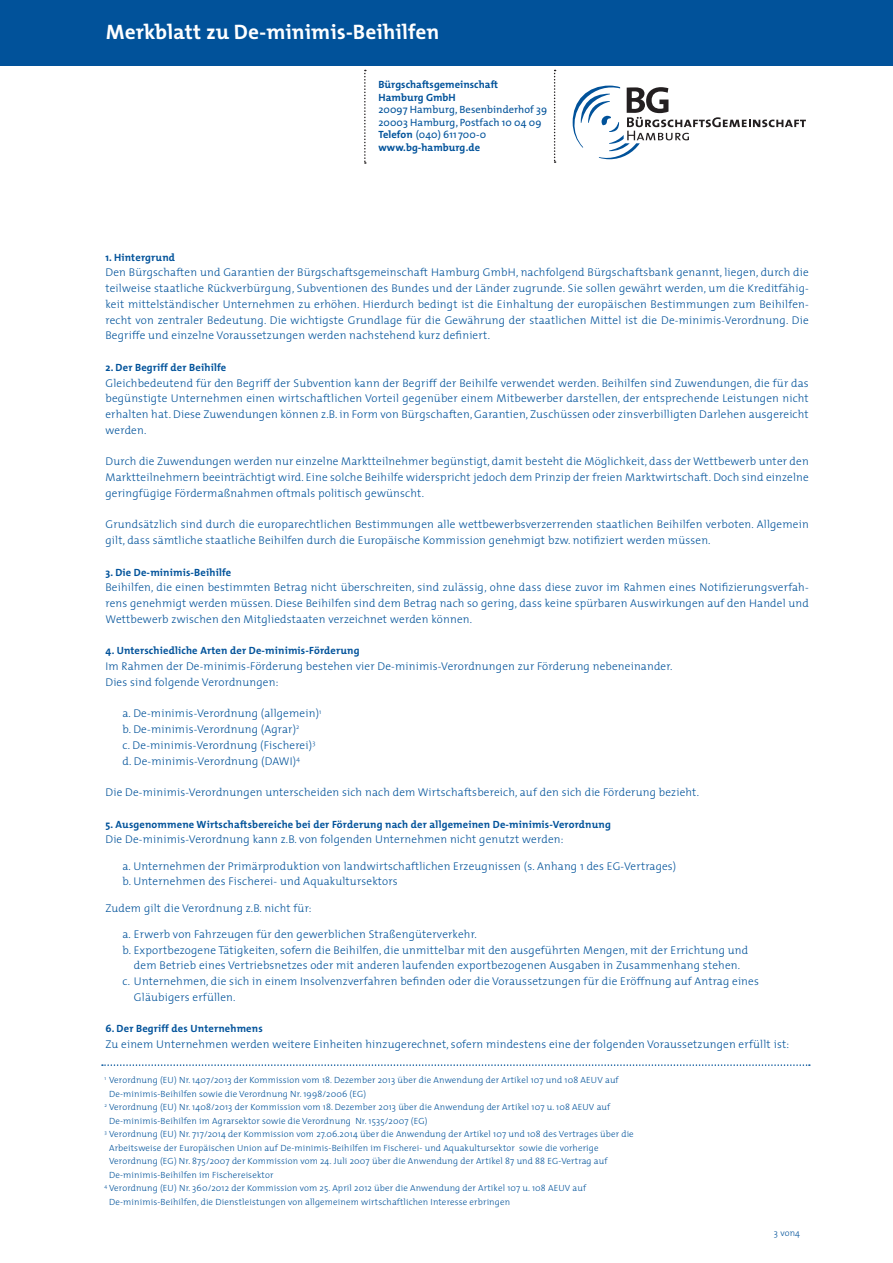
<style>
.page{position:relative;width:893px;height:1263px;background:#fff}
.page>*{position:absolute;margin:0;border:0;box-sizing:border-box;transform-origin:0 0}
.t1{font:700 21px "The Mix";letter-spacing:.01em;color:#fff}
.t2{font:300 11.25px/15.8px "The Mix";letter-spacing:.015em;color:#01529a;text-align:justify}
.t3{font:700 10.5px/12.6px "The Mix";letter-spacing:.015em;color:#01529a}
.t4{font:10.5px/12.6px "The Mix";letter-spacing:.005em;color:#01529a}
.t5{font:300 9px "The Mix";letter-spacing:.015em;color:#01529a}
.s1{font-weight:700}
</style>
<div class="page">
<div style="left:0;top:0;width:893px;height:65px;background:#01529a"></div>
<svg style="left:572px;top:85px;width:234px;height:75px"></svg>
<svg style="left:554px;top:70px;width:2px;height:93px"></svg>
<svg style="left:364px;top:70px;width:2px;height:94px"></svg>
<svg style="left:102px;top:1064px;width:708px;height:2px"></svg>
<h1 class="t1" style="left:106px;top:15px;width:336px">Merkblatt zu De-minimis-Beihilfen</h1>
<p class="t3" style="left:378px;top:78px;width:121px">Bürgschaftsgemeinschaft<br>Hamburg GmbH</p>
<p class="t4" style="left:378px;top:103px;width:170px">20097 Hamburg, Besenbinderhof 39<br>20003 Hamburg, Postfach 10 04 09<br><span class="s1">Telefon</span> (040) 611 700-0 <span class="s1">www.bg-hamburg.de</span></p>
<p class="t3" style="left:105px;top:250px;width:71px">1. Hintergrund</p>
<p class="t2" style="left:105px;top:264px;width:705px">Den Bürgschaften und Garantien der Bürgschaftsgemeinschaft Hamburg GmbH, nachfolgend Bürgschaftsbank genannt, liegen, durch die teilweise staatliche Rückverbürgung, Subventionen des Bundes und der Länder zugrunde. Sie sollen gewährt werden, um die Kreditfähig&shy;keit mittelständischer Unternehmen zu erhöhen. Hierdurch bedingt ist die Einhaltung der europäischen Bestimmungen zum Beihilfen&shy;recht von zentraler Bedeutung. Die wichtigste Grundlage für die Gewährung der staatlichen Mittel ist die De-minimis-Verordnung. Die Begriffe und einzelne Voraussetzungen werden nachstehend kurz definiert.</p>
<p class="t3" style="left:105px;top:361px;width:122px">2. Der Begriff der Beihilfe</p>
<p class="t2" style="left:105px;top:375px;width:705px">Gleichbedeutend für den Begriff der Subvention kann der Begriff der Beihilfe verwendet werden. Beihilfen sind Zuwendungen, die für das begünstigte Unternehmen einen wirtschaftlichen Vorteil gegenüber einem Mitbewerber darstellen, der entsprechende Leistungen nicht erhalten hat. Diese Zuwendungen können z.B. in Form von Bürgschaften, Garantien, Zuschüssen oder zinsverbilligten Darlehen ausgereicht werden.</p>
<p class="t2" style="left:105px;top:453px;width:705px">Durch die Zuwendungen werden nur einzelne Marktteilnehmer begünstigt, damit besteht die Möglichkeit, dass der Wettbewerb unter den Marktteilnehmern beeinträchtigt wird. Eine solche Beihilfe widerspricht jedoch dem Prinzip der freien Marktwirtschaft. Doch sind einzelne geringfügige Fördermaßnahmen oftmals politisch gewünscht.</p>
<p class="t2" style="left:105px;top:516px;width:705px">Grundsätzlich sind durch die europarechtlichen Bestimmungen alle wettbewerbsverzerrenden staatlichen Beihilfen verboten. Allgemein gilt, dass sämtliche staatliche Beihilfen durch die Europäische Kommission genehmigt bzw. notifiziert werden müssen.</p>
<p class="t3" style="left:105px;top:565px;width:127px">3. Die De-minimis-Beihilfe</p>
<p class="t2" style="left:105px;top:579px;width:705px">Beihilfen, die einen bestimmten Betrag nicht überschreiten, sind zulässig, ohne dass diese zuvor im Rahmen eines Notifizierungsverfah&shy;rens genehmigt werden müssen. Diese Beihilfen sind dem Betrag nach so gering, dass keine spürbaren Auswirkungen auf den Handel und Wettbewerb zwischen den Mitgliedstaaten verzeichnet werden können.</p>
<p class="t3" style="left:105px;top:644px;width:256px">4. Unterschiedliche Arten der De-minimis-Förderung</p>
<p class="t2" style="left:105px;top:658px;width:568px">Im Rahmen der De-minimis-Förderung bestehen vier De-minimis-Verordnungen zur Förderung nebeneinander.<br>Dies sind folgende Verordnungen:</p>
<p class="t2" style="left:122px;top:705px;width:200px;text-align:left">a. De-minimis-Verordnung (allgemein)<sup>1 </sup>b. De-minimis-Verordnung (Agrar)<sup>2<br></sup>c. De-minimis-Verordnung (Fischerei)<sup>3 </sup>d. De-minimis-Verordnung (DAWI)<sup>4</sup></p>
<p class="t2" style="left:105px;top:784px;width:595px">Die De-minimis-Verordnungen unterscheiden sich nach dem Wirtschaftsbereich, auf den sich die Förderung bezieht.</p>
<p class="t3" style="left:105px;top:817px;width:507px">5. Ausgenommene Wirtschaftsbereiche bei der Förderung nach der allgemeinen De-minimis-Verordnung</p>
<p class="t2" style="left:105px;top:831px;width:460px">Die De-minimis-Verordnung kann z.B. von folgenden Unternehmen nicht genutzt werden:</p>
<p class="t2" style="left:122px;top:858px;width:555px">a. Unternehmen der Primärproduktion von landwirtschaftlichen Erzeugnissen (s. Anhang 1 des EG-Vertrages) b. Unternehmen des Fischerei- und Aquakultursektors</p>
<p class="t2" style="left:105px;top:900px;width:208px">Zudem gilt die Verordnung z.B. nicht für:</p>
<p class="t2" style="left:122px;top:926px;width:356px">a. Erwerb von Fahrzeugen für den gewerblichen Straßengüterverkehr.</p>
<p class="t2" style="left:122px;top:942px;width:627px">b. Exportbezogene Tätigkeiten, sofern die Beihilfen, die unmittelbar mit den ausgeführten Mengen, mit der Errichtung und</p>
<p class="t2" style="left:134px;top:957px;width:608px">dem Betrieb eines Vertriebsnetzes oder mit anderen laufenden exportbezogenen Ausgaben in Zusammenhang stehen.</p>
<p class="t2" style="left:122px;top:973px;width:638px">c. Unternehmen, die sich in einem Insolvenzverfahren befinden oder die Voraussetzungen für die Eröffnung auf Antrag eines</p>
<p class="t2" style="left:134px;top:989px;width:103px">Gläubigers erfüllen.</p>
<p class="t3" style="left:105px;top:1022px;width:159px">6. Der Begriff des Unternehmens</p>
<p class="t2" style="left:105px;top:1036px;width:685px">Zu einem Unternehmen werden weitere Einheiten hinzugerechnet, sofern mindestens eine der folgenden Voraussetzungen erfüllt ist:</p>
<p class="t5" style="left:105px;top:1073px;width:516px"><sup>1</sup> Verordnung (EU) Nr. 1407/2013 der Kommission vom 18. Dezember 2013 über die Anwendung der Artikel 107 und 108 AEUV auf</p>
<p class="t5" style="left:109px;top:1086px;width:259px">De-minimis-Beihilfen sowie die Verordnung Nr. 1998/2006 (EG)</p>
<p class="t5" style="left:105px;top:1100px;width:507px"><sup>2</sup> Verordnung (EU) Nr. 1408/2013 der Kommission vom 18. Dezember 2013 über die Anwendung der Artikel 107 u. 108 AEUV auf</p>
<p class="t5" style="left:109px;top:1113px;width:320px">De-minimis-Beihilfen im Agrarsektor sowie die Verordnung Nr. 1535/2007 (EG)</p>
<p class="t5" style="left:105px;top:1127px;width:531px"><sup>3</sup> Verordnung (EU) Nr. 717/2014 der Kommission vom 27.06.2014 über die Anwendung der Artikel 107 und 108 des Vertrages über die</p>
<p class="t5" style="left:109px;top:1140px;width:491px">Arbeitsweise der Europäischen Union auf De-minimis-Beihilfen im Fischerei- und Aquakultursektor sowie die vorherige</p>
<p class="t5" style="left:109px;top:1154px;width:500px">Verordnung (EG) Nr. 875/2007 der Kommission vom 24. Juli 2007 über die Anwendung der Artikel 87 und 88 EG-Vertrag auf</p>
<p class="t5" style="left:109px;top:1167px;width:166px">De-minimis-Beihilfen im Fischereisektor</p>
<p class="t5" style="left:105px;top:1181px;width:483px"><sup>4</sup> Verordnung (EU) Nr. 360/2012 der Kommission vom 25. April 2012 über die Anwendung der Artikel 107 u. 108 AEUV auf</p>
<p class="t5" style="left:109px;top:1194px;width:402px">De-minimis-Beihilfen, die Dienstleistungen von allgemeinem wirtschaftlichen Interesse erbringen</p>
<p class="t5" style="left:774px;top:1225px;width:28px">3 von4</p>
</div>
